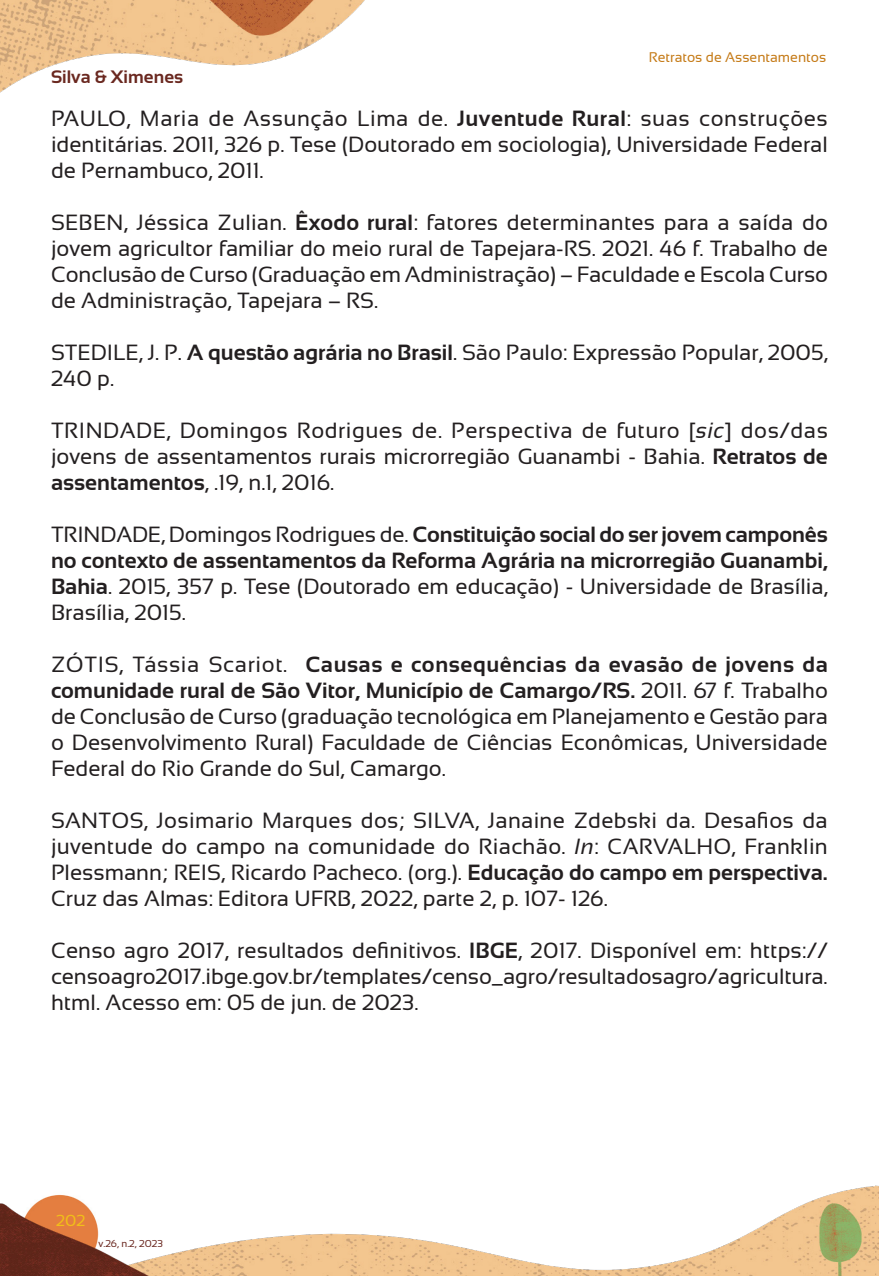
<style>
.page{position:relative;width:879px;height:1276px;background:#fff}
.page>*{position:absolute;margin:0;border:0;box-sizing:border-box;transform-origin:0 0}
.Corpo_do_texto{font:22px/26px "Sansation";color:#231f20;text-align:justify}
.Corpo_do_texto-2{font:700 22px/26px "Sansation";color:#231f20;text-align:justify}
.t1{font:700 18px "Sansation";color:#6a2820}
.t2{font:16px "Sansation";color:#f1bf18}
.t3{font:14px "Sansation";color:#c57b18}
.t4{font:10px "Sansation";color:#6a2820}
.s1{font-weight:700}
.s2{font-style:italic}
.s3{font-weight:400}
</style>
<div class="page">
<img style="left:0;top:0;width:365px;height:93px">
<img style="left:0;top:1185px;width:876px;height:91px">
<img style="left:876px;top:1185px;width:3px;height:91px">
<p class="t1" style="left:51px;top:66px;width:134px">Silva &amp; Ximenes</p>
<p class="t3" style="left:649px;top:50px;width:179px">Retratos de Assentamentos</p>
<p class="Corpo_do_texto" style="left:51px;top:105px;width:778px">PAULO, Maria de Assunção Lima de. <span class="s1">Juventude Rural</span>: suas construções identitárias. 2011, 326 p. Tese (Doutorado em sociologia), Universidade Federal de Pernambuco, 2011.</p>
<p class="Corpo_do_texto" style="left:51px;top:209px;width:778px">SEBEN, Jéssica Zulian. <span class="s1">Êxodo rural</span>: fatores determinantes para a saída do jovem agricultor familiar do meio rural de Tapejara-RS. 2021. 46 f. Trabalho de Conclusão de Curso (Graduação em Administração) – Faculdade e Escola Curso de Administração, Tapejara – RS.</p>
<p class="Corpo_do_texto" style="left:51px;top:339px;width:778px">STEDILE, J. P. <span class="s1">A questão agrária no Brasil</span>. São Paulo: Expressão Popular, 2005,<br>240 p.</p>
<p class="Corpo_do_texto" style="left:51px;top:417px;width:778px">TRINDADE, Domingos Rodrigues de. Perspectiva de futuro [<span class="s2">sic</span>] dos/das jovens de assentamentos rurais microrregião Guanambi - Bahia. <span class="s1">Retratos de assentamentos</span>, .19, n.1, 2016.</p>
<p class="Corpo_do_texto-2" style="left:51px;top:521px;width:778px"><span class="s3">TRINDADE, Domingos Rodrigues de.</span> Constituição social do ser jovem camponês no contexto de assentamentos da Reforma Agrária na microrregião Guanambi, Bahia<span class="s3">. 2015, 357 p. Tese (Doutorado em educação) - Universidade de Brasília, Brasília, 2015.</span></p>
<p class="Corpo_do_texto" style="left:51px;top:651px;width:778px">ZÓTIS, Tássia Scariot. <span class="s1">Causas e consequências da evasão de jovens da comunidade rural de São Vitor, Município de Camargo/RS.</span> 2011. 67 f. Trabalho de Conclusão de Curso (graduação tecnológica em Planejamento e Gestão para o Desenvolvimento Rural) Faculdade de Ciências Econômicas, Universidade Federal do Rio Grande do Sul, Camargo.</p>
<p class="Corpo_do_texto" style="left:51px;top:807px;width:778px">SANTOS, Josimario Marques dos; SILVA, Janaine Zdebski da. Desafios da juventude do campo na comunidade do Riachão. <span class="s2">In</span>: CARVALHO, Franklin Plessmann; REIS, Ricardo Pacheco. (org.). <span class="s1">Educação do campo em perspectiva.<br></span>Cruz das Almas: Editora UFRB, 2022, parte 2, p. 107- 126.</p>
<p class="Corpo_do_texto" style="left:51px;top:937px;width:778px">Censo agro 2017, resultados definitivos. <span class="s1">IBGE</span>, 2017. Disponível em: https:// censoagro2017.ibge.gov.br/templates/censo_agro/resultadosagro/agricultura. html. Acesso em: 05 de jun. de 2023.</p>
<p class="t2" style="left:56px;top:1211px;width:31px">202</p>
<p class="t4" style="left:99px;top:1237px;width:66px">v.26, n.2, 2023</p>
</div>
